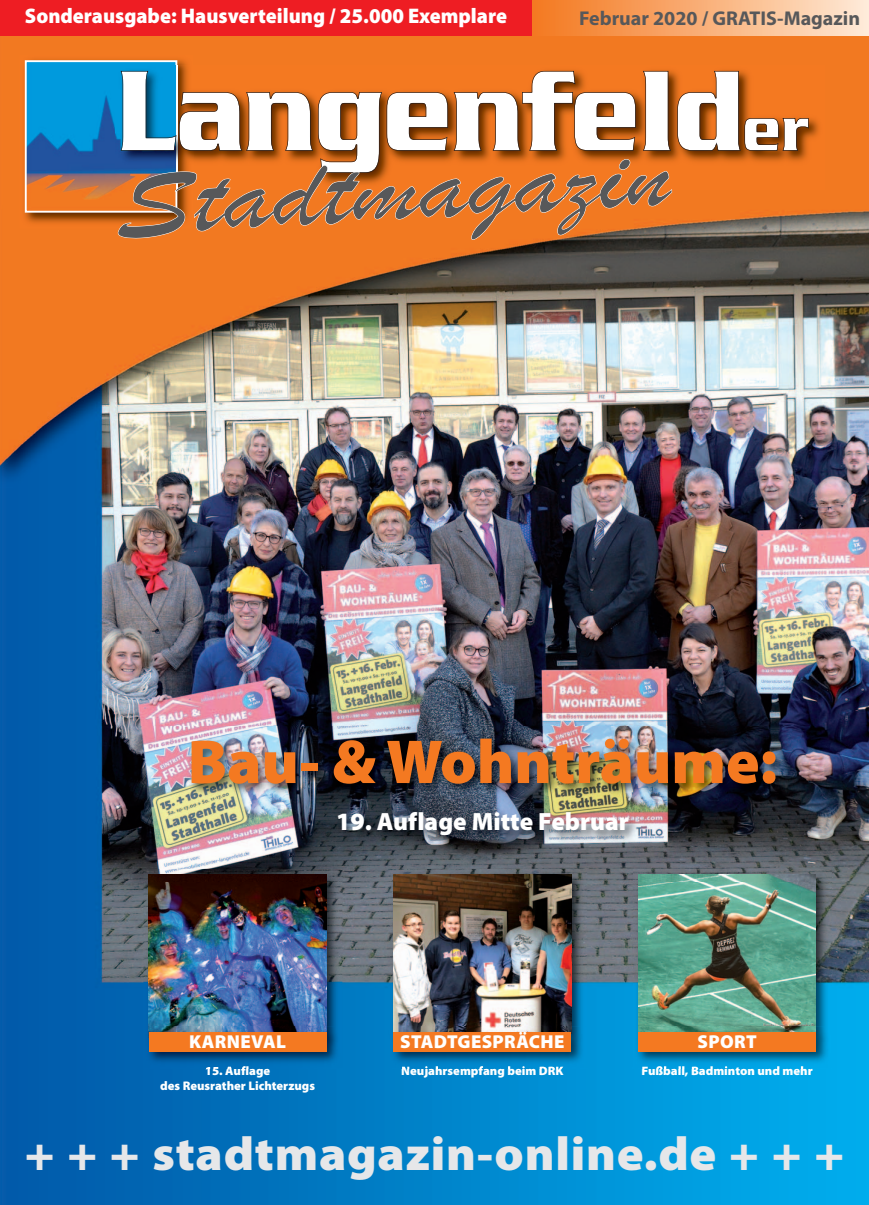
<style>
.page{position:relative;width:869px;height:1205px;background:#fff}
.page>*{position:absolute;margin:0;border:0;box-sizing:border-box;transform-origin:0 0}
.t1{font:900 62.5px "Myriad Pro";color:#f47921}
.t2{font:900 47.5px "Myriad Pro";letter-spacing:.015em;color:#e6e7e9;scale:1.05 1}
.t3{font:900 25px "Myriad Pro";color:#fff}
.t4{font:900 21.12px "Myriad Pro";color:#fff;scale:.96 1}
.t5{font:700 20px "Myriad Pro";color:#57585a}
.t6{font:900 18.75px "Myriad Pro";letter-spacing:.02em;color:#fff}
.t7{font:900 12.5px "Myriad Pro";color:#fff}
</style>
<div class="page">
<img style="left:0;top:35px;width:868px;height:1170px">
<img style="left:388px;top:881px;width:199px;height:187px">
<img style="left:393px;top:881px;width:177px;height:146px">
<img style="left:632px;top:881px;width:199px;height:187px">
<img style="left:638px;top:881px;width:177px;height:151px">
<img style="left:143px;top:881px;width:199px;height:187px">
<img style="left:149px;top:881px;width:177px;height:146px">
<div style="left:531px;top:0;width:337px;height:35px;background:linear-gradient(to right,#f4771c,#ffe9d5)"></div>
<img style="left:143px;top:1027px;width:199px;height:40px">
<img style="left:149px;top:1027px;width:177px;height:5px">
<img style="left:206px;top:1066px;width:64px;height:2px">
<div style="left:149px;top:1032px;width:177px;height:20px;background:#f47921"></div>
<img style="left:393px;top:1027px;width:177px;height:5px">
<img style="left:402px;top:1066px;width:81px;height:2px">
<div style="left:393px;top:1032px;width:177px;height:20px;background:#f47921"></div>
<img style="left:638px;top:1027px;width:176px;height:5px">
<img style="left:642px;top:1066px;width:85px;height:2px">
<div style="left:638px;top:1032px;width:177px;height:20px;background:#f47921"></div>
<img style="left:90px;top:726px;width:778px;height:155px">
<img style="left:388px;top:869px;width:199px;height:12px">
<img style="left:393px;top:874px;width:177px;height:7px">
<img style="left:632px;top:869px;width:199px;height:12px">
<img style="left:638px;top:874px;width:176px;height:7px">
<img style="left:143px;top:869px;width:199px;height:12px">
<img style="left:149px;top:874px;width:177px;height:7px">
<img style="left:19px;top:55px;width:174px;height:174px">
<img style="left:28px;top:63px;width:146px;height:147px">
<div style="left:25px;top:60px;width:152px;height:153px;border:2px solid #fff"></div>
<img style="left:115px;top:65px;width:709px;height:124px">
<div style="left:0;top:0;width:531px;height:35px;background:#ee1d23"></div>
<svg style="left:118px;top:71px;width:680px;height:168px"></svg>
<h3 class="t4" style="left:25px;top:8px;width:503px">Sonderausgabe: Hausverteilung / 25.000 Exemplare</h3>
<h3 class="t5" style="left:579px;top:11px;width:282px">Februar 2020 / GRATIS-Magazin</h3>
<h1 class="t1" style="left:188px;top:738px;width:590px">Bau- &amp; Wohnträume:</h1>
<h3 class="t3" style="left:336px;top:812px;width:294px">19. Auflage Mitte Februar</h3>
<h3 class="t6" style="left:189px;top:1035px;width:99px">KARNEVAL</h3>
<h3 class="t6" style="left:400px;top:1035px;width:166px">STADTGESPRÄCHE</h3>
<h3 class="t6" style="left:697px;top:1035px;width:61px">SPORT</h3>
<p class="t7" style="left:205px;top:1066px;width:67px">15. Auflage</p>
<p class="t7" style="left:641px;top:1066px;width:173px">Fußball, Badminton und mehr</p>
<p class="t7" style="left:160px;top:1081px;width:156px">des Reusrather Lichterzugs</p>
<p class="t7" style="left:401px;top:1066px;width:164px">Neujahrsempfang beim DRK</p>
<h2 class="t2" style="left:25px;top:1136px;width:781px">+ + + stadtmagazin-online.de + + +</h2>
</div>
